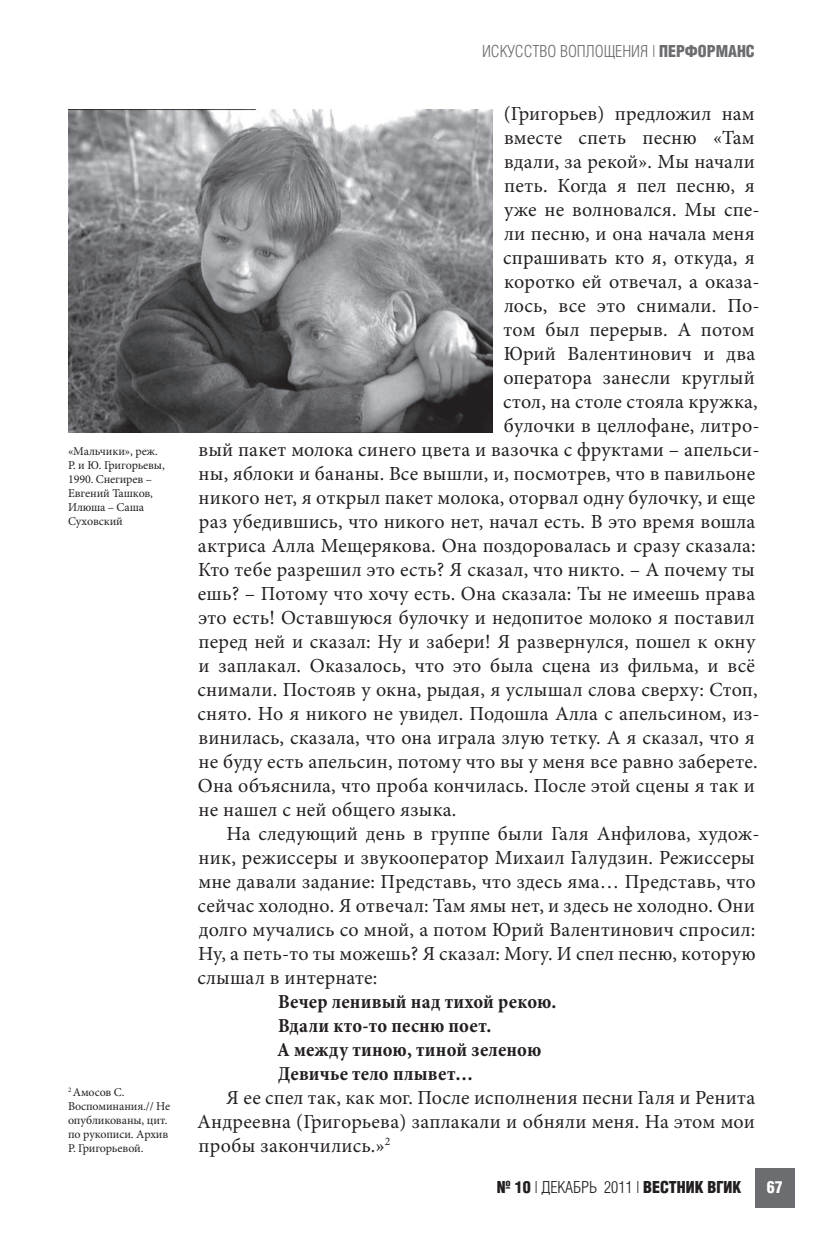
<style>
.page{position:relative;width:823px;height:1236px;background:#fff}
.page>*{position:absolute;margin:0;border:0;box-sizing:border-box;transform-origin:0 0}
.t1{font:20px/24px "Minion Pro";letter-spacing:.01em;color:#231f20}
.t2{font:700 condensed 20px "Minion Pro";letter-spacing:.01em;color:#231f20}
.t3{font:16px "AG Letterica Cond L";color:#6c6d70}
.t4{font:700 16px "AG Letterica Cond L";color:#231f20}
.t5{font:700 16px "AG Letterica Cond L";color:#fff}
.snoska{font:12px/14px "Minion Pro";letter-spacing:-.01em;color:#231f20}
.s1{font-weight:700}
.s2{font-weight:400}
</style>
<div class="page">
<div style="left:754px;top:1168px;width:40px;height:40px;background:#6c6d70"></div>
<img style="left:68px;top:109px;width:424px;height:323px">
<p class="snoska" style="left:68px;top:444px;width:98px">«Мальчики», реж.<br>Р. и Ю. Григорьевы,<br>1990. Снегирев –<br>Евгений Ташков,<br>Илюша – Саша<br>Суховский</p>
<p class="snoska" style="left:68px;top:1085px;width:103px"><sup>2</sup> Амосов С.<br>Воспоминания.// Не опубликованы, цит. по рукописи. Архив<br>Р. Григорьевой.</p>
<p class="t3" style="left:481px;top:42px;width:274px">ИСКУССТВО ВОПЛОЩЕНИЯ | <span class="s1">ПЕРФОРМАНС</span></p>
<p class="t1" style="left:503px;top:102px;width:252px">(Григорьев) предложил нам</p>
<p class="t1" style="left:503px;top:126px;width:252px">вместе спеть песню «Там</p>
<p class="t1" style="left:503px;top:150px;width:252px">вдали, за рекой». Мы начали</p>
<p class="t1" style="left:504px;top:174px;width:252px">петь. Когда я пел песню, я</p>
<p class="t1" style="left:503px;top:198px;width:257px">уже не волновался. Мы спе-</p>
<p class="t1" style="left:503px;top:222px;width:252px">ли песню, и она начала меня</p>
<p class="t1" style="left:503px;top:246px;width:253px">спрашивать кто я, откуда, я</p>
<p class="t1" style="left:504px;top:270px;width:257px">коротко ей отвечал, а оказа-</p>
<p class="t1" style="left:503px;top:294px;width:257px">лось, все это снимали. По-</p>
<p class="t1" style="left:503px;top:318px;width:252px">том был перерыв. А потом</p>
<p class="t1" style="left:503px;top:342px;width:253px">Юрий Валентинович и два</p>
<p class="t1" style="left:503px;top:366px;width:253px">оператора занесли круглый</p>
<p class="t1" style="left:503px;top:390px;width:256px">стол, на столе стояла кружка,</p>
<p class="t1" style="left:503px;top:414px;width:257px">булочки в целлофане, литро-</p>
<p class="t1" style="left:198px;top:438px;width:562px">вый пакет молока синего цвета и вазочка с фруктами – апельси-</p>
<p class="t1" style="left:198px;top:462px;width:557px">ны, яблоки и бананы. Все вышли, и, посмотрев, что в павильоне</p>
<p class="t1" style="left:198px;top:486px;width:558px">никого нет, я открыл пакет молока, оторвал одну булочку, и еще</p>
<p class="t1" style="left:199px;top:510px;width:557px">раз убедившись, что никого нет, начал есть. В это время вошла</p>
<p class="t1" style="left:198px;top:534px;width:559px">актриса Алла Мещерякова. Она поздоровалась и сразу сказала:</p>
<p class="t1" style="left:198px;top:558px;width:558px">Кто тебе разрешил это есть? Я сказал, что никто. – А почему ты</p>
<p class="t1" style="left:198px;top:582px;width:558px">ешь? – Потому что хочу есть. Она сказала: Ты не имеешь права</p>
<p class="t1" style="left:198px;top:606px;width:557px">это есть! Оставшуюся булочку и недопитое молоко я поставил</p>
<p class="t1" style="left:198px;top:630px;width:558px">перед ней и сказал: Ну и забери! Я развернулся, пошел к окну</p>
<p class="t1" style="left:198px;top:654px;width:557px">и заплакал. Оказалось, что это была сцена из фильма, и всё</p>
<p class="t1" style="left:197px;top:678px;width:561px">снимали. Постояв у окна, рыдая, я услышал слова сверху: Стоп,</p>
<p class="t1" style="left:197px;top:702px;width:563px">снято. Но я никого не увидел. Подошла Алла с апельсином, из-</p>
<p class="t1" style="left:198px;top:726px;width:557px">винилась, сказала, что она играла злую тетку. А я сказал, что я</p>
<p class="t1" style="left:198px;top:750px;width:560px">не буду есть апельсин, потому что вы у меня все равно заберете.</p>
<p class="t1" style="left:198px;top:774px;width:558px">Она объяснила, что проба кончилась. После этой сцены я так и</p>
<p class="t1" style="left:198px;top:798px;width:259px">не нашел с ней общего языка.</p>
<p class="t1" style="left:197px;top:822px;width:563px;text-indent:29px">На следующий день в группе были Галя Анфилова, худож&shy;ник, режиссеры и звукооператор Михаил Галудзин. Режиссеры мне давали задание: Представь, что здесь яма… Представь, что сейчас холодно. Я отвечал: Там ямы нет, и здесь не холодно. Они долго мучались со мной, а потом Юрий Валентинович спросил:<br>Ну, а петь-то ты можешь? Я сказал: Могу. И спел песню, которую слышал в интернате:</p>
<p class="t2" style="left:278px;top:988px;width:280px">Вечер ленивый над тихой рекою.</p>
<p class="t2" style="left:278px;top:1012px;width:215px">Вдали кто-то песню поет.</p>
<p class="t2" style="left:277px;top:1036px;width:265px">А между тиною, тиной зеленою</p>
<p class="t2" style="left:278px;top:1060px;width:196px">Девичье тело плывет…</p>
<p class="t1" style="left:197px;top:1086px;width:559px;text-align:justify;text-indent:29px">Я ее спел так, как мог. После исполнения песни Галя и Ренита Андреевна (Григорьева) заплакали и обняли меня. На этом мои пробы закончились.»<sup>2</sup></p>
<p class="t4" style="left:496px;top:1178px;width:246px">№ 10 <span class="s2">| ДЕКАБРЬ 2011 |</span> ВЕСТНИК ВГИК</p>
<p class="t5" style="left:766px;top:1178px;width:17px">67</p>
</div>
